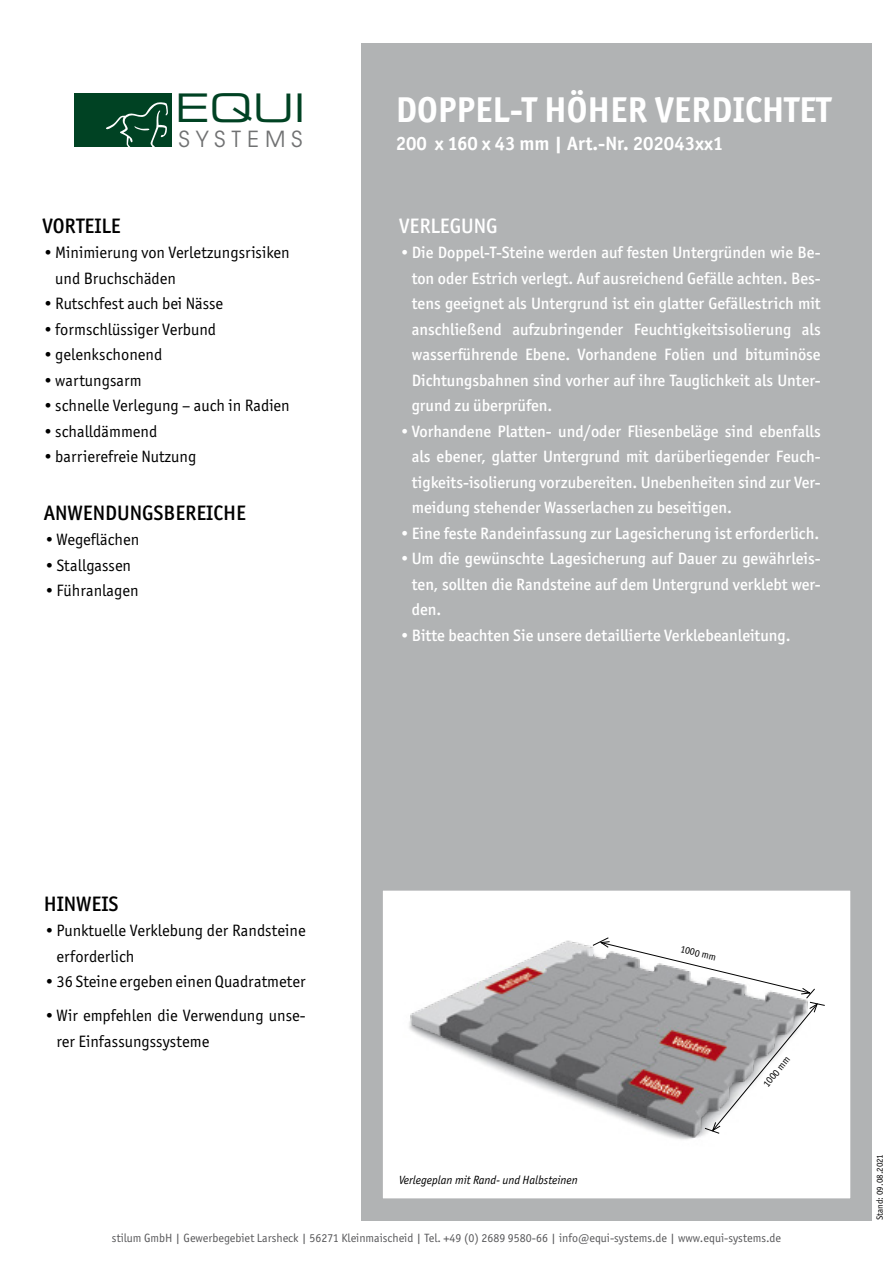
<style>
.page{position:relative;width:893px;height:1263px;background:#fff}
.page>*{position:absolute;margin:0;border:0;box-sizing:border-box;transform-origin:0 0}
.t1{font:39.45px "Eurostile LT Pro Ex 2";color:#004223}
.t2{font:700 36px "Officina Sans ITC";color:#fff}
.t3{font:24.45px "Avant Gard EF";letter-spacing:.24em;color:#707172}
.t4{font:500 21px "Officina Sans ITC";color:#000}
.t5{font:500 21px "Officina Sans ITC";color:#fff}
.t6{font:700 19.35px "Officina Sans ITC";color:#fff}
.t7{font:500 16.5px/25.5px "Officina Sans ITC";color:#fff;text-align:justify}
.t8{font:16.5px/25.5px "Officina Sans ITC";color:#000}
.t9{font:12px "Officina Sans ITC";color:#58585a}
.t10{font:italic 12px "Officina Sans ITC";color:#000}
.t11{font:10.2px "Officina Sans ITC";color:#000}
.t12{font:9px "Officina Sans ITC";color:#000}
</style>
<div class="page">
<div style="left:361px;top:43px;width:511px;height:1177px;background:#b1b3b4"></div>
<div style="left:381px;top:889px;width:471px;height:311px;background:#fff;border:2px solid #b1b3b4"></div>
<img style="left:409px;top:940px;width:296px;height:200px">
<svg style="left:592px;top:937px;width:233px;height:197px"></svg>
<div style="left:74px;top:94px;width:97px;height:53px;background:#004223"></div>
<svg style="left:106px;top:102px;width:62px;height:45px"></svg>
<h1 class="t1" style="left:175px;top:81px;width:132px">EQUI</h1>
<h3 class="t3" style="left:179px;top:125px;width:125px">SYSTEMS</h3>
<p class="t4" style="left:43px;top:213px;width:80px">VORTEILE</p>
<p class="t8" style="left:55px;top:240px;width:236px;text-indent:-13px">•Minimierung von Verletzungsrisiken und Bruchschäden</p>
<p class="t8" style="left:43px;top:291px;width:182px">•Rutschfest auch bei Nässe</p>
<p class="t8" style="left:43px;top:316px;width:175px">•formschlüssiger Verbund</p>
<p class="t8" style="left:43px;top:342px;width:121px">•gelenkschonend</p>
<p class="t8" style="left:43px;top:367px;width:101px">•wartungsarm</p>
<p class="t8" style="left:43px;top:393px;width:249px">•schnelle Verlegung – auch in Radien</p>
<p class="t8" style="left:43px;top:418px;width:116px">•schalldämmend</p>
<p class="t8" style="left:43px;top:444px;width:155px">•barrierefreie Nutzung</p>
<p class="t4" style="left:44px;top:500px;width:204px">ANWENDUNGSBEREICHE</p>
<p class="t8" style="left:44px;top:527px;width:97px">•Wegeflächen</p>
<p class="t8" style="left:44px;top:552px;width:89px">•Stallgassen</p>
<p class="t8" style="left:44px;top:578px;width:96px">•Führanlagen</p>
<h2 class="t2" style="left:396px;top:87px;width:437px">DOPPEL-T HÖHER VERDICHTET</h2>
<p class="t6" style="left:396px;top:132px;width:329px">200 x 160 x 43 mm | Art.-Nr. 202043xx1</p>
<p class="t5" style="left:399px;top:213px;width:100px">VERLEGUNG</p>
<p class="t7" style="left:412px;top:240px;width:410px;text-indent:-13px">•Die Doppel-T-Steine werden auf festen Untergründen wie Be&shy;ton oder Estrich verlegt. Auf ausreichend Gefälle achten. Bes&shy;tens geeignet als Untergrund ist ein glatter Gefällestrich mit anschließend aufzubringender Feuchtigkeitsisolierung als wasserführende Ebene. Vorhandene Folien und bituminöse Dichtungsbahnen sind vorher auf ihre Tauglichkeit als Unter&shy;grund zu überprüfen.</p>
<p class="t7" style="left:412px;top:418px;width:410px;text-indent:-13px">•Vorhandene Platten- und/oder Fliesenbeläge sind ebenfalls als ebener, glatter Untergrund mit darüberliegender Feuch&shy;tigkeits-isolierung vorzubereiten. Unebenheiten sind zur Ver&shy;meidung stehender Wasserlachen zu beseitigen.</p>
<p class="t7" style="left:399px;top:520px;width:422px">•Eine feste Randeinfassung zur Lagesicherung ist erforderlich.</p>
<p class="t7" style="left:412px;top:546px;width:410px;text-indent:-13px">•Um die gewünschte Lagesicherung auf Dauer zu gewährleis&shy;ten, sollten die Randsteine auf dem Untergrund verklebt wer&shy;den.</p>
<p class="t7" style="left:399px;top:622px;width:393px">•Bitte beachten Sie unsere detaillierte Verklebeanleitung.</p>
<p class="t4" style="left:44px;top:891px;width:76px">HINWEIS</p>
<p class="t8" style="left:56px;top:918px;width:251px;text-indent:-13px">•Punktuelle Verklebung der Randsteine erforderlich</p>
<p class="t8" style="left:44px;top:969px;width:263px">•36 Steine ergeben einen Quadratmeter</p>
<p class="t8" style="left:56px;top:1003px;width:251px;text-indent:-13px">•Wir empfehlen die Verwendung unse&shy;rer Einfassungssysteme</p>
<p class="t10" style="left:399px;top:1173px;width:180px">Verlegeplan mit Rand- und Halbsteinen</p>
<p class="t11" style="left:682px;top:943px;width:38px;rotate:14deg">1000 mm</p>
<p class="t11" style="left:760px;top:1082px;width:38px;rotate:-51deg">1000 mm</p>
<p class="t9" style="left:112px;top:1231px;width:671px">stilum GmbH | Gewerbegebiet Larsheck | 56271 Kleinmaischeid | Tel. +49 (0) 2689 9580-66 | info@equi-systems.de | www.equi-systems.de</p>
<p class="t12" style="left:875px;top:1220px;width:68px;rotate:-90deg">Stand: 09.08.2021</p>
</div>
